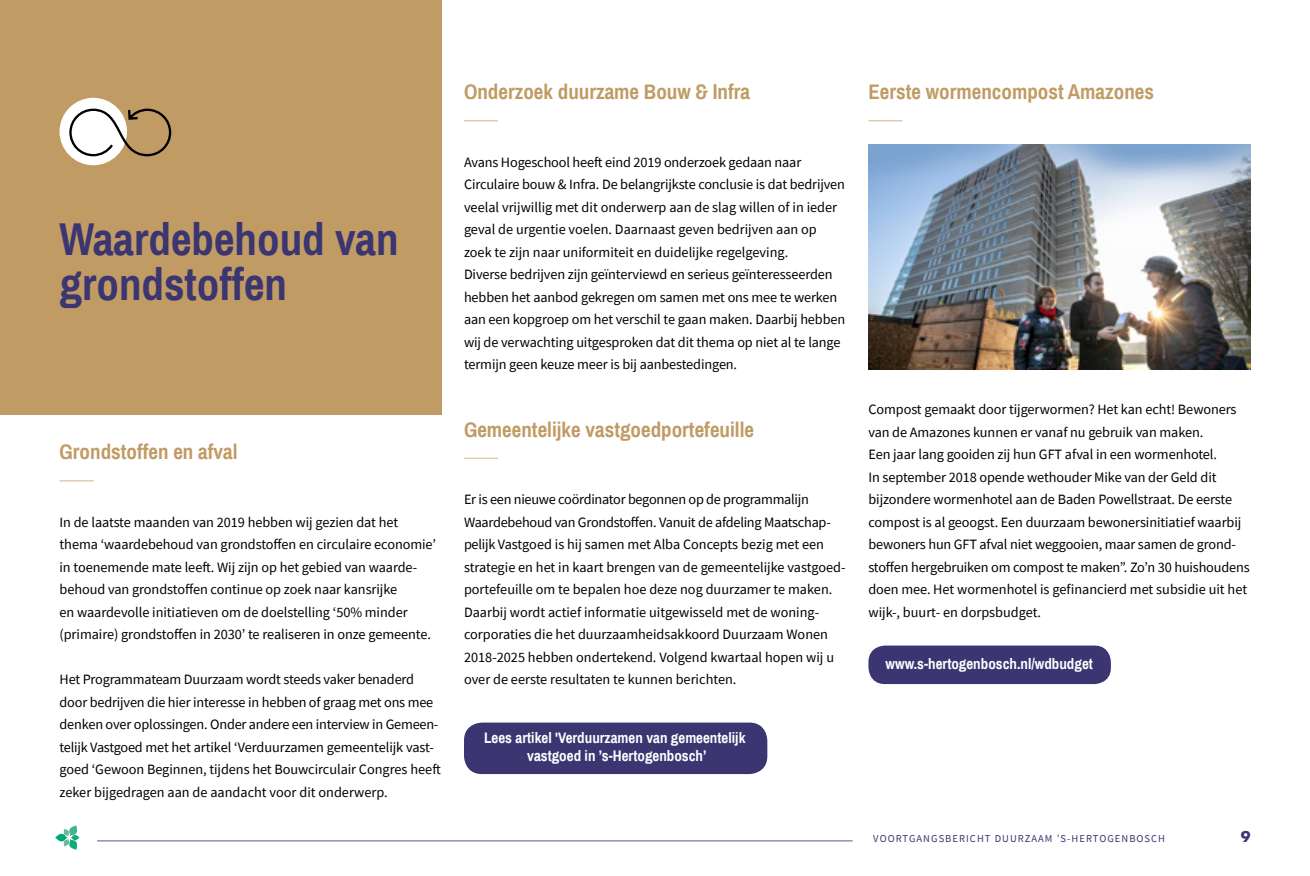
<style>
.page{position:relative;width:1310px;height:876px;background:#fff}
.page>*{position:absolute;margin:0;border:0;box-sizing:border-box;transform-origin:0 0}
.t1{font:700 45px/45px "Archivo Narrow";color:#3b3571}
.t2{font:700 21px "Archivo Narrow";color:#c09b64}
.t3{font:700 15px/18px "Archivo Narrow";color:#fff;text-align:center}
.t4{font:14.25px/22.5px "Source Sans Pro";letter-spacing:-.005em;color:#000}
.t5{font:700 14.25px "Futura Std";color:#3b3571}
.t6{font:10.5px "Source Sans Pro";letter-spacing:.1em;color:#3b3571}
</style>
<div class="page">
<svg style="left:55px;top:825px;width:24px;height:25px"></svg>
<hr style="left:97px;top:840px;width:755px;height:1px;background:#968cb1">
<div style="left:0;top:0;width:441px;height:414px;background:#c09b64"></div>
<div style="left:60px;top:98px;width:67px;height:67px;background:#fff;border-radius:50%"></div>
<svg style="left:68px;top:107px;width:104px;height:50px"></svg>
<hr style="left:60px;top:480px;width:34px;height:2px;background:#dfcdb1">
<hr style="left:464px;top:120px;width:34px;height:2px;background:#dfcdb1">
<hr style="left:464px;top:458px;width:34px;height:1px;background:#dfcdb1">
<div style="left:464px;top:722px;width:303px;height:52px;background:#3b3571;border-radius:18px"></div>
<hr style="left:868px;top:120px;width:34px;height:2px;background:#dfcdb1">
<img style="left:868px;top:144px;width:382px;height:225px">
<div style="left:868px;top:646px;width:243px;height:38px;background:#3b3571;border-radius:17px"></div>
<h1 class="t1" style="left:60px;top:217px;width:341px">Waardebehoud van grondstoffen</h1>
<h2 class="t2" style="left:60px;top:439px;width:179px">Grondstoffen en afval</h2>
<p class="t4" style="left:60px;top:510px;width:378px">In de laatste maanden van 2019 hebben wij gezien dat het thema ‘waardebehoud van grondstoffen en circulaire economie’ in toenemende mate leeft. Wij zijn op het gebied van waarde&shy;behoud van grondstoffen continue op zoek naar kansrijke<br>en waardevolle initiatieven om de doelstelling ‘50% minder (primaire) grondstoffen in 2030’ te realiseren in onze gemeente.</p>
<p class="t4" style="left:60px;top:668px;width:383px">Het Programmateam Duurzaam wordt steeds vaker benaderd door bedrijven die hier interesse in hebben of graag met ons mee denken over oplossingen. Onder andere een interview in Gemeen&shy;telijk Vastgoed met het artikel ‘Verduurzamen gemeentelijk vast&shy;goed ‘Gewoon Beginnen, tijdens het Bouwcirculair Congres heeft zeker bijgedragen aan de aandacht voor dit onderwerp.</p>
<h2 class="t2" style="left:464px;top:79px;width:288px">Onderzoek duurzame Bouw &amp; Infra</h2>
<p class="t4" style="left:464px;top:150px;width:383px">Avans Hogeschool heeft eind 2019 onderzoek gedaan naar Circulaire bouw &amp; Infra. De belangrijkste conclusie is dat bedrijven veelal vrijwillig met dit onderwerp aan de slag willen of in ieder geval de urgentie voelen. Daarnaast geven bedrijven aan op zoek te zijn naar uniformiteit en duidelijke regelgeving.<br>Diverse bedrijven zijn geïnterviewd en serieus geïnteresseerden hebben het aanbod gekregen om samen met ons mee te werken aan een kopgroep om het verschil te gaan maken. Daarbij hebben wij de verwachting uitgesproken dat dit thema op niet al te lange termijn geen keuze meer is bij aanbestedingen.</p>
<h2 class="t2" style="left:464px;top:416px;width:291px">Gemeentelijke vastgoedportefeuille</h2>
<p class="t4" style="left:464px;top:488px;width:383px">Er is een nieuwe coördinator begonnen op de programmalijn Waardebehoud van Grondstoffen. Vanuit de afdeling Maatschap&shy;pelijk Vastgoed is hij samen met Alba Concepts bezig met een strategie en het in kaart brengen van de gemeentelijke vastgoed&shy;portefeuille om te bepalen hoe deze nog duurzamer te maken.<br>Daarbij wordt actief informatie uitgewisseld met de woning&shy;corporaties die het duurzaamheidsakkoord Duurzaam Wonen 2018-2025 hebben ondertekend. Volgend kwartaal hopen wij u over de eerste resultaten te kunnen berichten.</p>
<p class="t3" style="left:484px;top:729px;width:263px">Lees artikel 'Verduurzamen van gemeentelijk vastgoed in ’s-Hertogenbosch’</p>
<h2 class="t2" style="left:868px;top:79px;width:287px">Eerste wormencompost Amazones</h2>
<p class="t4" style="left:868px;top:398px;width:383px">Compost gemaakt door tijgerwormen? Het kan echt! Bewoners van de Amazones kunnen er vanaf nu gebruik van maken.<br>Een jaar lang gooiden zij hun GFT afval in een wormenhotel.<br>In september 2018 opende wethouder Mike van der Geld dit bijzondere wormenhotel aan de Baden Powellstraat. De eerste compost is al geoogst. Een duurzaam bewonersinitiatief waarbij bewoners hun GFT afval niet weggooien, maar samen de grond&shy;stoffen hergebruiken om compost te maken”. Zo’n 30 huishoudens doen mee. Het wormenhotel is gefinancierd met subsidie uit het wijk-, buurt- en dorpsbudget.</p>
<p class="t3" style="left:885px;top:654px;width:209px">www.s-hertogenbosch.nl/wdbudget</p>
<p class="t6" style="left:873px;top:831px;width:293px">VOORTGANGSBERICHT DUURZAAM ’S-HERTOGENBOSCH</p>
<p class="t5" style="left:1240px;top:827px;width:11px">9</p>
</div>
